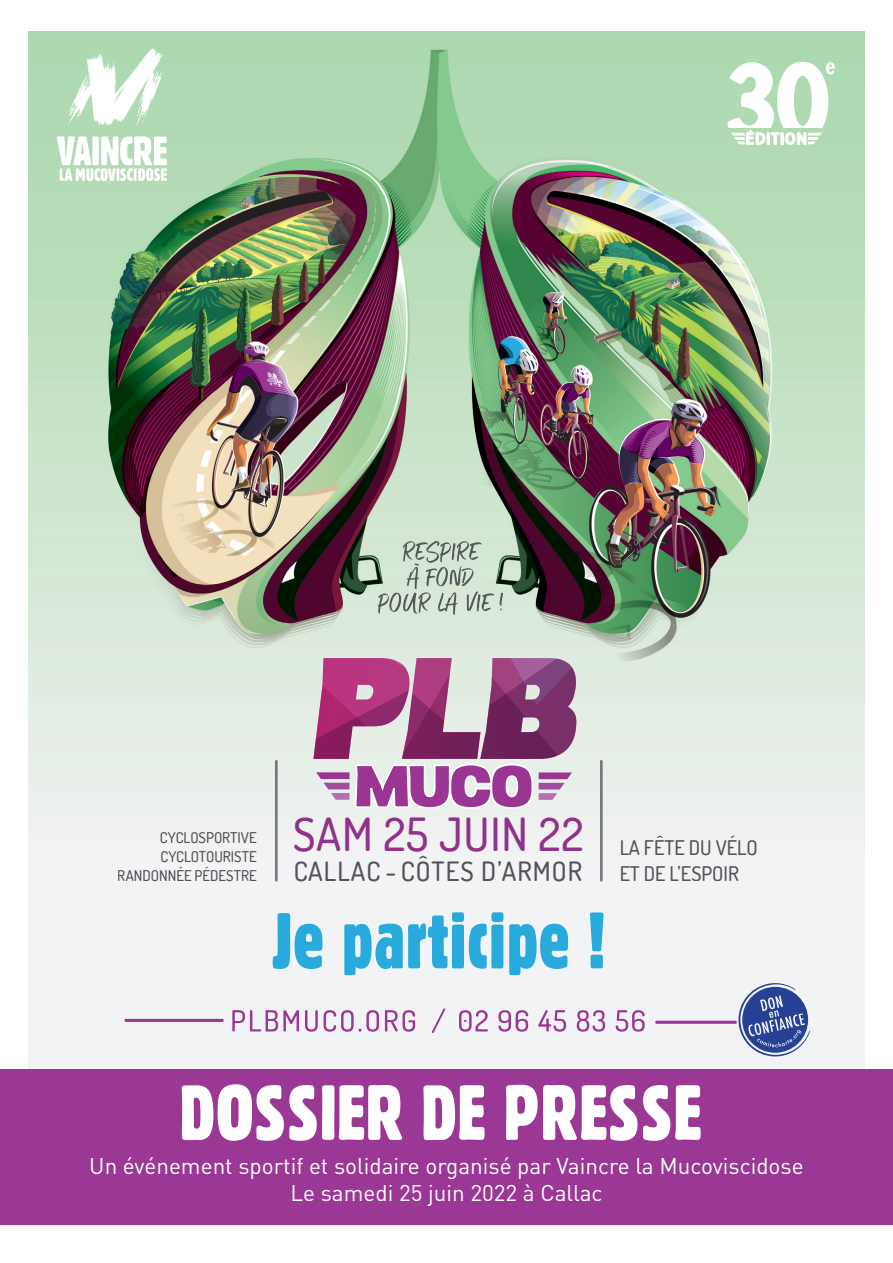
<style>
.page{position:relative;width:893px;height:1263px;background:#fff}
.page>*{position:absolute;margin:0;border:0;box-sizing:border-box;transform-origin:0 0}
.t1{font:76.8px "Gothic 821 Condensed BT";color:#28aadc}
.t2{font:75.9px "Gothic 821 Condensed BT";color:#fff}
.t3{font:500 45.6px "Dosis";letter-spacing:.015em;color:#9b3594}
.t4{font:500 26.55px "Dosis";letter-spacing:.04em;color:#57585a}
.t5{font:22.5px/27px "DIN Pro";color:#fff;text-align:center}
.t6{font:500 20.25px "Dosis";color:#57585a}
.t7{font:500 14.85px/18.9px "Dosis";color:#57585a;text-align:right}
</style>
<div class="page">
<img style="left:28px;top:32px;width:837px;height:1037px">
<svg style="left:727px;top:62px;width:108px;height:83px"></svg>
<hr style="left:275px;top:761px;width:3px;height:119px;background:#808285">
<hr style="left:600px;top:761px;width:3px;height:119px;background:#808285">
<svg style="left:313px;top:658px;width:263px;height:152px;background:#b277a1"></svg>
<svg style="left:377px;top:540px;width:117px;height:75px;background:#bdccbe"></svg>
<svg style="left:500px;top:592px;width:3px;height:18px"></svg>
<svg style="left:232px;top:1010px;width:67px;height:21px"></svg>
<svg style="left:305px;top:1010px;width:13px;height:22px"></svg>
<svg style="left:324px;top:1010px;width:55px;height:22px"></svg>
<svg style="left:385px;top:1010px;width:30px;height:22px"></svg>
<svg style="left:459px;top:1010px;width:29px;height:22px"></svg>
<svg style="left:498px;top:1010px;width:30px;height:22px"></svg>
<svg style="left:538px;top:1010px;width:28px;height:22px"></svg>
<svg style="left:577px;top:1010px;width:28px;height:22px"></svg>
<svg style="left:616px;top:1010px;width:29px;height:22px"></svg>
<svg style="left:125px;top:1019px;width:99px;height:3px"></svg>
<svg style="left:432px;top:1008px;width:13px;height:25px"></svg>
<svg style="left:655px;top:983px;width:155px;height:73px"></svg>
<div style="left:0;top:1069px;width:893px;height:156px;background:#9b3794"></div>
<img style="left:57px;top:49px;width:109px;height:132px">
<h3 class="t3" style="left:293px;top:804px;width:292px">SAM 25 JUIN 22</h3>
<p class="t7" style="left:118px;top:828px;width:141px">CYCLOSPORTIVE<br>CYCLOTOURISTE<br>RANDONNÉE PÉDESTRE</p>
<p class="t6" style="left:619px;top:834px;width:140px">LA FÊTE DU VÉLO</p>
<p class="t4" style="left:293px;top:854px;width:291px">CALLAC - CÔTES D’ARMOR</p>
<p class="t6" style="left:619px;top:860px;width:121px">ET DE L’ESPOIR</p>
<h1 class="t1" style="left:272px;top:894px;width:336px">Je participe !</h1>
<h2 class="t2" style="left:180px;top:1067px;width:524px">DOSSIER DE PRESSE</h2>
<p class="t5" style="left:89px;top:1150px;width:716px">Un événement sportif et solidaire organisé par Vaincre la Mucoviscidose<br>Le samedi 25 juin 2022 à Callac</p>
</div>
